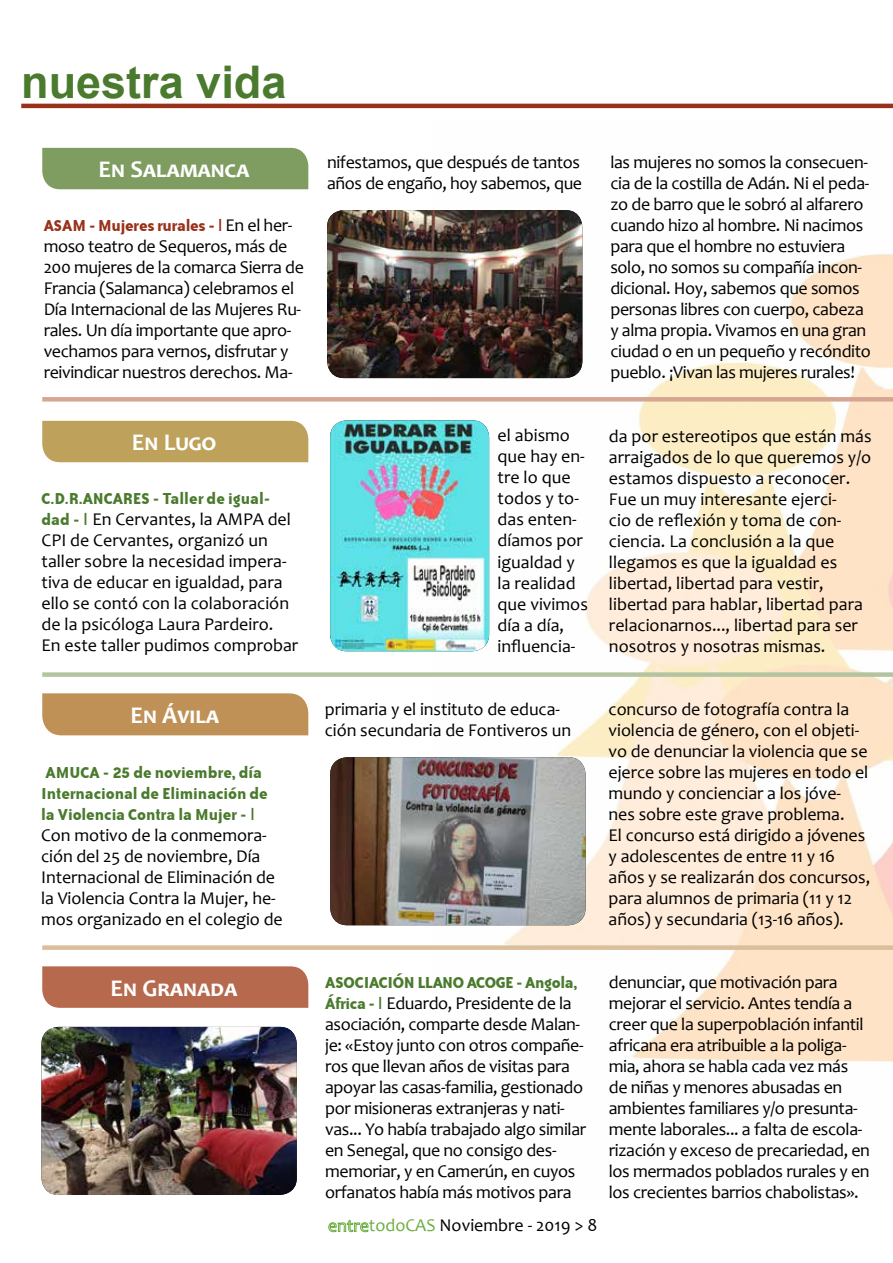
<style>
.page{position:relative;width:893px;height:1263px;background:#fff}
.page>*{position:absolute;margin:0;border:0;box-sizing:border-box;transform-origin:0 0}
.t1{font:700 45px "Arial";color:#4a7a2d}
.t2{font:700 24px "Candara";color:#fff}
.t3{font:700 24px "Candara";letter-spacing:.065em;color:#fff}
.t4{font:700 24px "Candara";letter-spacing:.035em;color:#fff}
.t5{font:18px/21px "Candara";letter-spacing:-.02em;color:#000}
.t6{font:18px/21px "Candara";color:#000}
.t7{font:18px/21px "Bailey Sans ITCTT Bold";letter-spacing:-.005em;color:#4a7a2d}
.t8{font:18px "Bailey Sans ITCTT Bold";letter-spacing:-.02em;color:#99321a}
.s1{font-family:"Candara";color:#000}
.s2{font-family:"Bailey Sans ITCTT Bold";color:#4a7a2d}
.s3{color:#6bad40}
</style>
<div class="page">
<img style="left:432px;top:224px;width:461px;height:838px">
<div style="left:42px;top:397px;width:851px;height:5px;background:#d6a692"></div>
<div style="left:42px;top:672px;width:851px;height:5px;background:#b4c4a1"></div>
<svg style="left:328px;top:1220px;width:40px;height:12px"></svg>
<hr style="left:21px;top:104px;width:872px;height:4px;background:#99321a">
<div style="left:42px;top:945px;width:851px;height:5px;background:#dbbe9b"></div>
<div style="left:42px;top:966px;width:266px;height:42px;background:#b7694e"></div>
<div style="left:42px;top:421px;width:266px;height:41px;background:#bea15a"></div>
<img style="left:41px;top:1027px;width:256px;height:168px">
<div style="left:42px;top:148px;width:266px;height:41px;background:#7f9c61"></div>
<img style="left:330px;top:420px;width:159px;height:231px">
<div style="left:42px;top:693px;width:266px;height:42px;background:#bf9157"></div>
<img style="left:327px;top:210px;width:255px;height:168px">
<img style="left:330px;top:757px;width:255px;height:168px">
<h1 class="t1" style="left:21px;top:51px;width:267px">nuestra vida</h1>
<h2 class="t3" style="left:99px;top:154px;width:151px">En Salamanca</h2>
<p class="t8" style="left:44px;top:216px;width:250px">ASAM - Mujeres rurales - | <span class="s1">En el her-</span></p>
<p class="t5" style="left:44px;top:236px;width:262px">moso teatro de Sequeros, más de 200 mujeres de la comarca Sierra de Francia (Salamanca) celebramos el Día Internacional de las Mujeres Ru&shy;rales. Un día importante que apro&shy;vechamos para vernos, disfrutar y reivindicar nuestros derechos. Ma-</p>
<h2 class="t2" style="left:132px;top:427px;width:86px">En Lugo</h2>
<p class="t7" style="left:42px;top:488px;width:230px">C.D.R.ANCARES - Taller de igual-</p>
<p class="t6" style="left:42px;top:509px;width:258px"><span class="s2">dad - |</span> En Cervantes, la AMPA del<br>CPI de Cervantes, organizó un taller sobre la necesidad impera&shy;tiva de educar en igualdad, para ello se contó con la colaboración de la psicóloga Laura Pardeiro.<br>En este taller pudimos comprobar</p>
<h2 class="t2" style="left:130px;top:700px;width:88px">En Ávila</h2>
<p class="t7" style="left:41px;top:762px;width:228px">AMUCA - 25 de noviembre, día<br>Internacional de Eliminación de la Violencia Contra la Mujer - |</p>
<p class="t5" style="left:41px;top:824px;width:243px">Con motivo de la conmemora&shy;ción del 25 de noviembre, Día<br>Internacional de Eliminación de la Violencia Contra la Mujer, he&shy;mos organizado en el colegio de</p>
<h2 class="t4" style="left:111px;top:973px;width:127px">En Granada</h2>
<p class="t5" style="left:327px;top:152px;width:257px">nifestamos, que después de tantos años de engaño, hoy sabemos, que</p>
<p class="t5" style="left:610px;top:152px;width:262px">las mujeres no somos la consecuen&shy;cia de la costilla de Adán. Ni el peda&shy;zo de barro que le sobró al alfarero cuando hizo al hombre. Ni nacimos para que el hombre no estuviera solo, no somos su compañía incon&shy;dicional. Hoy, sabemos que somos personas libres con cuerpo, cabeza y alma propia. Vivamos en una gran ciudad o en un pequeño y recóndito pueblo. ¡Vivan las mujeres rurales!</p>
<p class="t6" style="left:498px;top:425px;width:92px">el abismo que hay en&shy;tre lo que todos y to&shy;das enten&shy;díamos por igualdad y la realidad que vivimos día a día, influencia-</p>
<p class="t6" style="left:609px;top:425px;width:264px">da por estereotipos que están más arraigados de lo que queremos y/o estamos dispuesto a reconocer.<br>Fue un muy interesante ejerci-<br>cio de reflexión y toma de con&shy;ciencia. La conclusión a la que llegamos es que la igualdad es libertad, libertad para vestir, libertad para hablar, libertad para relacionarnos..., libertad para ser nosotros y nosotras mismas.</p>
<p class="t5" style="left:325px;top:698px;width:248px">primaria y el instituto de educa&shy;ción secundaria de Fontiveros un</p>
<p class="t5" style="left:609px;top:698px;width:263px">concurso de fotografía contra la violencia de género, con el objeti&shy;vo de denunciar la violencia que se ejerce sobre las mujeres en todo el mundo y concienciar a los jóve&shy;nes sobre este grave problema.<br>El concurso está dirigido a jóvenes y adolescentes de entre 11 y 16 años y se realizarán dos concursos, para alumnos de primaria (11 y 12 años) y secundaria (13-16 años).</p>
<p class="t7" style="left:325px;top:972px;width:253px">ASOCIACIÓN LLANO ACOGE - Angola,</p>
<p class="t5" style="left:325px;top:992px;width:263px"><span class="s2">África - |</span> Eduardo, Presidente de la asociación, comparte desde Malan&shy;je: «Estoy junto con otros compañe&shy;ros que llevan años de visitas para apoyar las casas-familia, gestionado por misioneras extranjeras y nati&shy;vas... Yo había trabajado algo similar en Senegal, que no consigo des&shy;memoriar, y en Camerún, en cuyos orfanatos había más motivos para</p>
<p class="t6" style="left:369px;top:1215px;width:230px"><span class="s3">todoCAS</span> Noviembre - 2019 &gt; 8</p>
<p class="t5" style="left:609px;top:971px;width:263px">denunciar, que motivación para mejorar el servicio. Antes tendía a creer que la superpoblación infantil africana era atribuible a la poliga&shy;mia, ahora se habla cada vez más de niñas y menores abusadas en ambientes familiares y/o presunta&shy;mente laborales... a falta de escola&shy;rización y exceso de precariedad, en los mermados poblados rurales y en los crecientes barrios chabolistas».</p>
</div>
